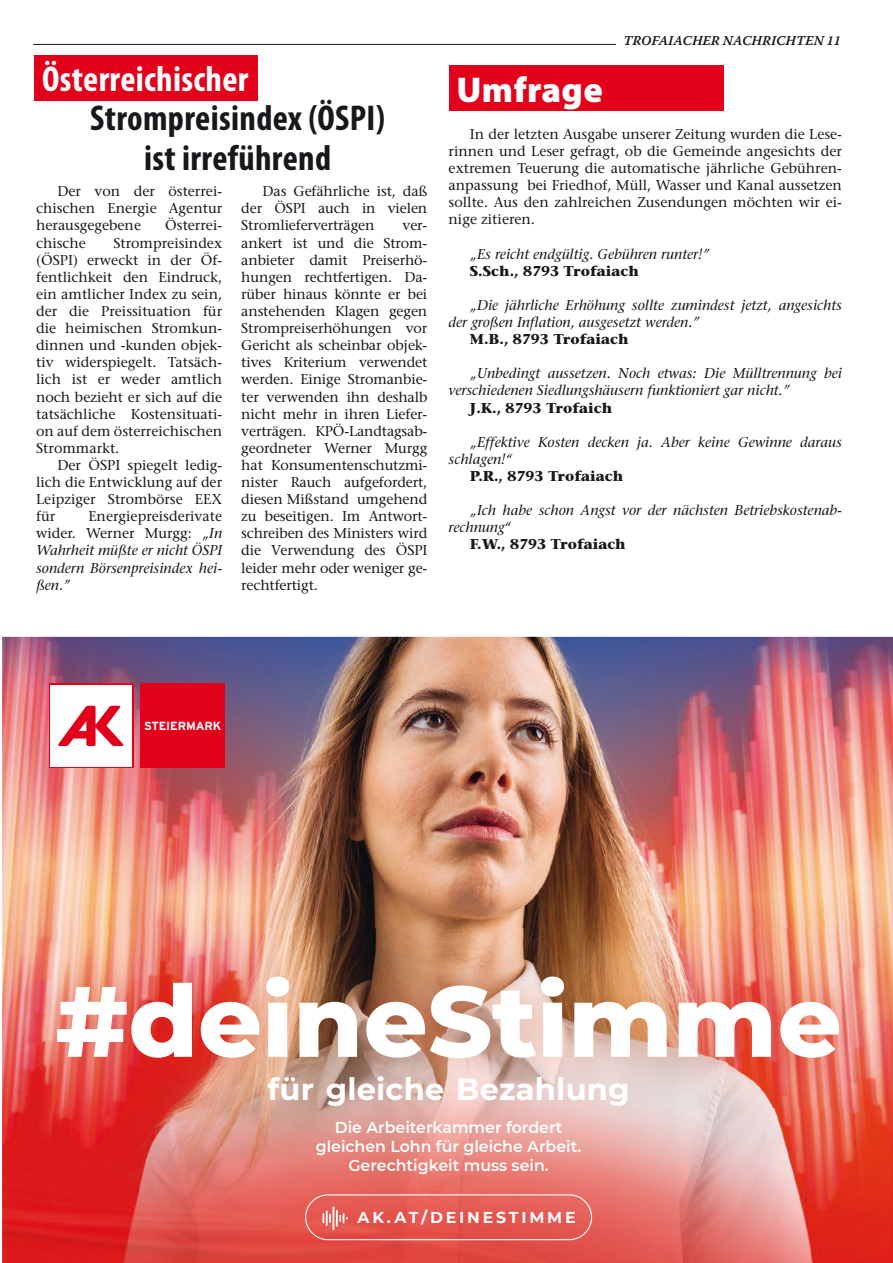
<style>
.page{position:relative;width:893px;height:1263px;background:#fff}
.page>*{position:absolute;margin:0;border:0;box-sizing:border-box;transform-origin:0 0}
.t1{font:800 99.9px "Montserrat";color:#fff}
.t2{font:700 condensed 36px/39.6px "Myriad Pro";letter-spacing:.01em;color:#1a171c;text-align:center}
.t3{font:700 condensed 36px "Myriad Pro";letter-spacing:.01em;color:#fff}
.t4{font:900 36px "Myriad Pro";letter-spacing:.01em;color:#fff}
.t5{font:700 30.6px "Montserrat";letter-spacing:.005em;color:#fff}
.t6{font:600 15.75px/18.9px "Montserrat";color:#fff;text-align:center}
.t7{font:700 15.75px "Montserrat";letter-spacing:.18em;color:#fff}
.t8{font:14.25px/17.1px "Stone Serif";color:#1a171c;text-align:justify}
.t9{font:italic 14.25px/17.1px "Stone Serif";color:#1a171c}
.t10{font:700 14.25px "Stone Serif";color:#1a171c}
.t11{font:13.5px "Warnock Pro Semibold It Capt";color:#1a171c}
.t12{font:700 11.85px "Interstate";letter-spacing:-.01em;color:#fff}
.s1{font-style:normal}
</style>
<div class="page">
<hr style="left:33px;top:44px;width:583px;height:1px;background:#1a171c">
<div style="left:34px;top:55px;width:223px;height:46px;background:#e2001a"></div>
<img style="left:2px;top:637px;width:891px;height:626px">
<img style="left:9px;top:928px;width:878px;height:179px">
<svg style="left:322px;top:1206px;width:26px;height:24px"></svg>
<div style="left:305px;top:1194px;width:287px;height:46px;border:1px solid #fff;border-radius:22px"></div>
<div style="left:140px;top:684px;width:85px;height:84px;background:#e2001a"></div>
<div style="left:49px;top:684px;width:84px;height:84px;background:#fff"></div>
<svg style="left:58px;top:706px;width:66px;height:40px"></svg>
<div style="left:449px;top:65px;width:275px;height:46px;background:#e2001a"></div>
<h2 class="t3" style="left:42px;top:56px;width:208px">Österreichischer</h2>
<h2 class="t2" style="left:90px;top:98px;width:296px">Strompreisindex (ÖSPI) ist irreführend</h2>
<p class="t8" style="left:241px;top:183px;width:188px;text-indent:21px">Das Gefährliche ist, daß der ÖSPI auch in vielen Stromlieferverträgen</p>
<p class="t8" style="left:36px;top:183px;width:188px;text-indent:21px">Der von der österrei&shy;chischen Energie Agentur herausgegebene</p>
<p class="t8" style="left:165px;top:217px;width:58px">Österrei-</p>
<p class="t8" style="left:241px;top:217px;width:188px;text-indent:161px">ver&shy;ankert ist und die Strom&shy;anbieter damit Preiserhö&shy;hungen rechtfertigen. Da&shy;rüber hinaus könnte er bei anstehenden Klagen gegen Strompreiserhöhungen vor Gericht als scheinbar objek&shy;tives Kriterium verwendet werden. Einige Stromanbie&shy;ter verwenden ihn deshalb nicht mehr in ihren Liefer&shy;verträgen. KPÖ-Landtagsab&shy;geordneter Werner Murgg hat Konsumentenschutzmi&shy;nister Rauch aufgefordert, diesen Mißstand umgehend zu beseitigen. Im Antwort&shy;schreiben des Ministers wird die Verwendung des ÖSPI leider mehr oder weniger ge&shy;rechtfertigt.</p>
<p class="t8" style="left:36px;top:234px;width:188px;text-indent:77px">Strompreisindex (ÖSPI) erweckt in der Öf&shy;fentlichkeit den Eindruck, ein amtlicher Index zu sein, der die Preissituation für die heimischen Stromkun&shy;dinnen und -kunden objek&shy;tiv widerspiegelt. Tatsäch&shy;lich ist er weder amtlich noch bezieht er sich auf die tatsächliche Kostensituati&shy;on auf dem österreichischen Strommarkt.</p>
<p class="t8" style="left:36px;top:456px;width:188px;text-indent:21px">Der ÖSPI spiegelt ledig&shy;lich die Entwicklung auf der Leipziger Strombörse EEX für</p>
<p class="t8" style="left:36px;top:234px;width:51px">chische</p>
<p class="t9" style="left:36px;top:508px;width:188px;text-align:justify;text-indent:52px"><span class="s1">Energiepreisderivate wider. Werner Murgg:</span> „In Wahrheit müßte er nicht ÖSPI sondern Börsenpreisindex hei&shy;ßen.”</p>
<h2 class="t4" style="left:456px;top:66px;width:148px">Umfrage</h2>
<p class="t11" style="left:623px;top:33px;width:219px">TROFAIACHER NACHRICHTEN 11</p>
<p class="t8" style="left:449px;top:125px;width:395px;text-indent:21px">In der letzten Ausgabe unserer Zeitung wurden die Lese&shy;rinnen und Leser gefragt, ob die Gemeinde angesichts der extremen Teuerung die automatische jährliche Gebühren&shy;anpassung bei Friedhof, Müll, Wasser und Kanal aussetzen sollte. Aus den zahlreichen Zusendungen möchten wir ei&shy;nige zitieren.</p>
<p class="t9" style="left:470px;top:245px;width:241px">„Es reicht endgültig. Gebühren runter!”</p>
<p class="t10" style="left:470px;top:262px;width:171px">S.Sch., 8793 Trofaiach</p>
<p class="t9" style="left:449px;top:296px;width:395px;text-indent:21px">„Die jährliche Erhöhung sollte zumindest jetzt, angesichts der großen Inflation, ausgesetzt werden.”</p>
<p class="t10" style="left:470px;top:330px;width:160px">M.B., 8793 Trofaiach</p>
<p class="t9" style="left:449px;top:365px;width:395px;text-indent:21px">„Unbedingt aussetzen. Noch etwas: Die Mülltrennung bei verschiedenen Siedlungshäusern funktioniert gar nicht.”</p>
<p class="t10" style="left:470px;top:398px;width:144px">J.K., 8793 Trofaich</p>
<p class="t9" style="left:449px;top:433px;width:395px;text-indent:21px">„Effektive Kosten decken ja. Aber keine Gewinne daraus schlagen!“</p>
<p class="t10" style="left:470px;top:467px;width:155px">P.R., 8793 Trofaiach</p>
<p class="t9" style="left:449px;top:502px;width:395px;text-indent:21px">„Ich habe schon Angst vor der nächsten Betriebskostenab&shy;rechnung“</p>
<p class="t10" style="left:470px;top:535px;width:157px">F.W., 8793 Trofaiach</p>
<p class="t12" style="left:144px;top:719px;width:79px">STEIERMARK</p>
<h1 class="t1" style="left:55px;top:948px;width:788px">#deineStimme</h1>
<h3 class="t5" style="left:268px;top:1067px;width:364px">für gleiche Bezahlung</h3>
<p class="t6" style="left:316px;top:1117px;width:267px">Die Arbeiterkammer fordert gleichen Lohn für gleiche Arbeit.<br>Gerechtigkeit muss sein.</p>
<p class="t7" style="left:358px;top:1206px;width:220px">AK.AT/DEINESTIMME</p>
</div>
